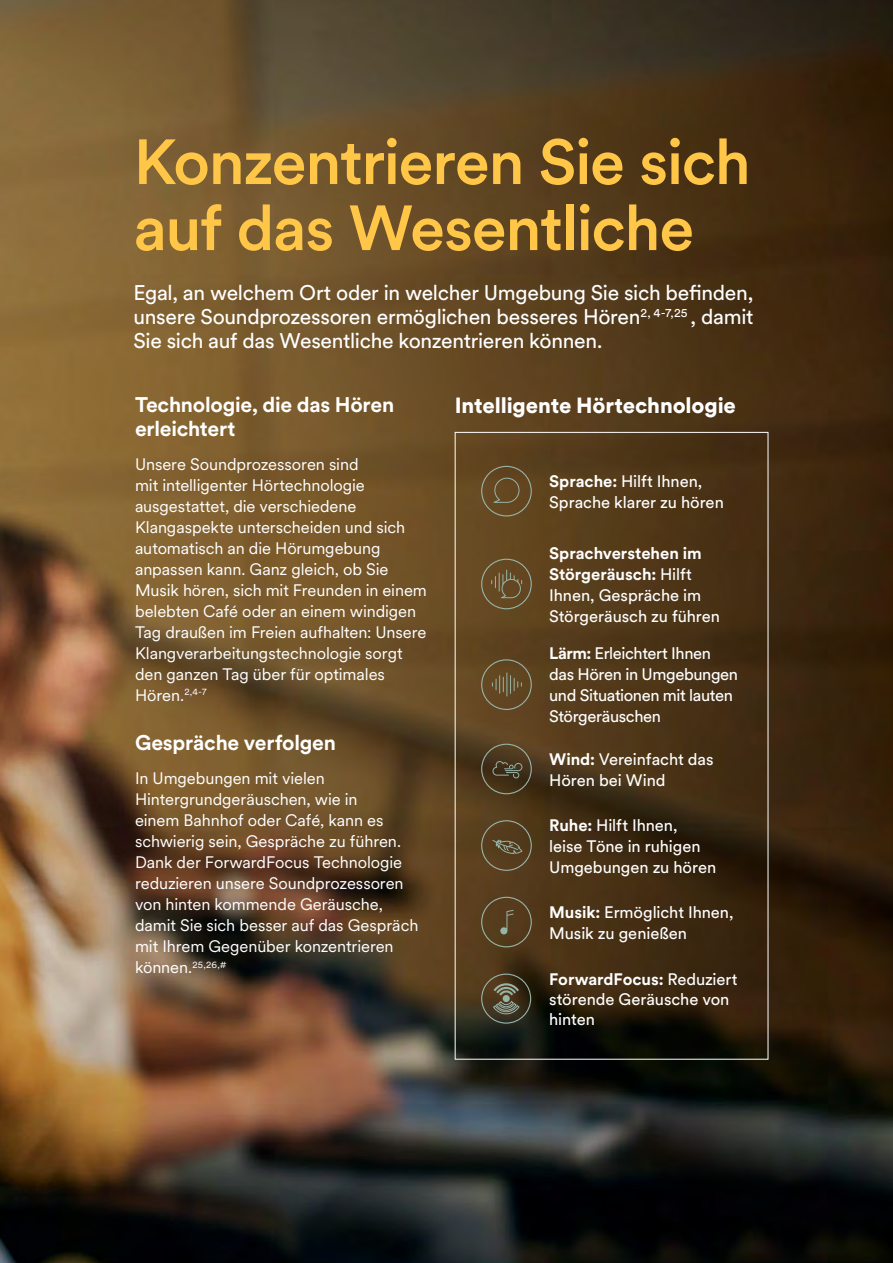
<style>
.page{position:relative;width:893px;height:1263px;background:#fff}
.page>*{position:absolute;margin:0;border:0;box-sizing:border-box;transform-origin:0 0}
.t1{font:500 63px/66px "Circular XX";letter-spacing:-.025em;color:#ffc648}
.t2{font:900 21.75px "Circular XX";letter-spacing:-.005em;color:#fff}
.t3{font:21px/24px "Circular XX";letter-spacing:-.015em;color:#fff;text-align:justify}
.t4{font:700 21px/24px "Circular XX";letter-spacing:-.01em;color:#fff}
.t5{font:16.5px/21px "Circular XX";letter-spacing:-.005em;color:#fff}
.t6{font:16.5px/21px "Circular XX";letter-spacing:-.005em;color:#fff}
.t7{font:16.5px/21px "Circular XX";letter-spacing:-.025em;color:#fff}
.s1{font-weight:700}
</style>
<div class="page">
<img style="left:0;top:0;width:893px;height:1263px">
<svg style="left:493px;top:478px;width:26px;height:25px"></svg>
<div style="left:481px;top:466px;width:51px;height:50px;border:1px solid #97b4a8;border-radius:50%"></div>
<svg style="left:491px;top:570px;width:31px;height:28px"></svg>
<div style="left:481px;top:559px;width:51px;height:50px;border:1px solid #97b4a8;border-radius:50%"></div>
<svg style="left:492px;top:672px;width:30px;height:24px"></svg>
<div style="left:481px;top:659px;width:51px;height:51px;border:1px solid #97b4a8;border-radius:50%"></div>
<svg style="left:492px;top:761px;width:30px;height:17px"></svg>
<div style="left:481px;top:744px;width:51px;height:50px;border:1px solid #97b4a8;border-radius:50%"></div>
<svg style="left:492px;top:839px;width:30px;height:15px"></svg>
<div style="left:481px;top:820px;width:51px;height:51px;border:1px solid #97b4a8;border-radius:50%"></div>
<svg style="left:500px;top:910px;width:14px;height:24px"></svg>
<div style="left:481px;top:897px;width:51px;height:50px;border:1px solid #97b4a8;border-radius:50%"></div>
<div style="left:503px;top:995px;width:7px;height:7px;background:#97b4a8;border-radius:50%"></div>
<svg style="left:493px;top:1001px;width:26px;height:13px"></svg>
<svg style="left:493px;top:983px;width:26px;height:12px"></svg>
<div style="left:481px;top:973px;width:50px;height:51px;border:1px solid #97b4a8;border-radius:50%"></div>
<h1 class="t1" style="left:134px;top:126px;width:619px">Konzentrieren Sie sich auf das Wesentliche</h1>
<p class="t3" style="left:134px;top:279px;width:621px">Egal, an welchem Ort oder in welcher Umgebung Sie sich befinden, unsere Soundprozessoren ermöglichen besseres Hören<sup>2,</sup> <sup>4-7,25</sup> , damit Sie sich auf das Wesentliche konzentrieren können.</p>
<p class="t4" style="left:135px;top:392px;width:261px">Technologie, die das Hören erleichtert</p>
<p class="t5" style="left:135px;top:453px;width:293px">Unsere Soundprozessoren sind<br>mit intelligenter Hörtechnologie ausgestattet, die verschiedene Klangaspekte unterscheiden und sich automatisch an die Hörumgebung anpassen kann. Ganz gleich, ob Sie Musik hören, sich mit Freunden in einem belebten Café oder an einem windigen Tag draußen im Freien aufhalten: Unsere Klangverarbeitungstechnologie sorgt den ganzen Tag über für optimales Hören.<sup>2,4-7</sup></p>
<p class="t4" style="left:135px;top:730px;width:202px">Gespräche verfolgen</p>
<p class="t5" style="left:135px;top:767px;width:285px">In Umgebungen mit vielen<br>Hintergrundgeräuschen, wie in<br>einem Bahnhof oder Café, kann es schwierig sein, Gespräche zu führen.<br>Dank der ForwardFocus Technologie reduzieren unsere Soundprozessoren von hinten kommende Geräusche, damit Sie sich besser auf das Gespräch mit Ihrem Gegenüber konzentrieren können.<sup>25,26,#</sup></p>
<h2 class="t2" style="left:455px;top:390px;width:283px">Intelligente Hörtechnologie</h2>
<p class="t6" style="left:549px;top:470px;width:176px"><span class="s1">Sprache:</span> Hilft Ihnen,<br>Sprache klarer zu hören</p>
<p class="t6" style="left:549px;top:542px;width:172px"><span class="s1">Sprachverstehen im<br>Störgeräusch:</span> Hilft<br>Ihnen, Gespräche im<br>Störgeräusch zu führen</p>
<p class="t7" style="left:549px;top:642px;width:190px"><span class="s1">Lärm:</span> Erleichtert Ihnen das Hören in Umgebungen und Situationen mit lauten<br>Störgeräuschen</p>
<p class="t6" style="left:549px;top:748px;width:166px"><span class="s1">Wind:</span> Vereinfacht das<br>Hören bei Wind</p>
<p class="t6" style="left:549px;top:814px;width:169px"><span class="s1">Ruhe:</span> Hilft Ihnen,<br>leise Töne in ruhigen<br>Umgebungen zu hören</p>
<p class="t6" style="left:549px;top:901px;width:186px"><span class="s1">Musik:</span> Ermöglicht Ihnen,<br>Musik zu genießen</p>
<p class="t6" style="left:549px;top:968px;width:190px;line-height:20.2px"><span class="s1">ForwardFocus:</span> Reduziert störende Geräusche von hinten</p>
</div>
